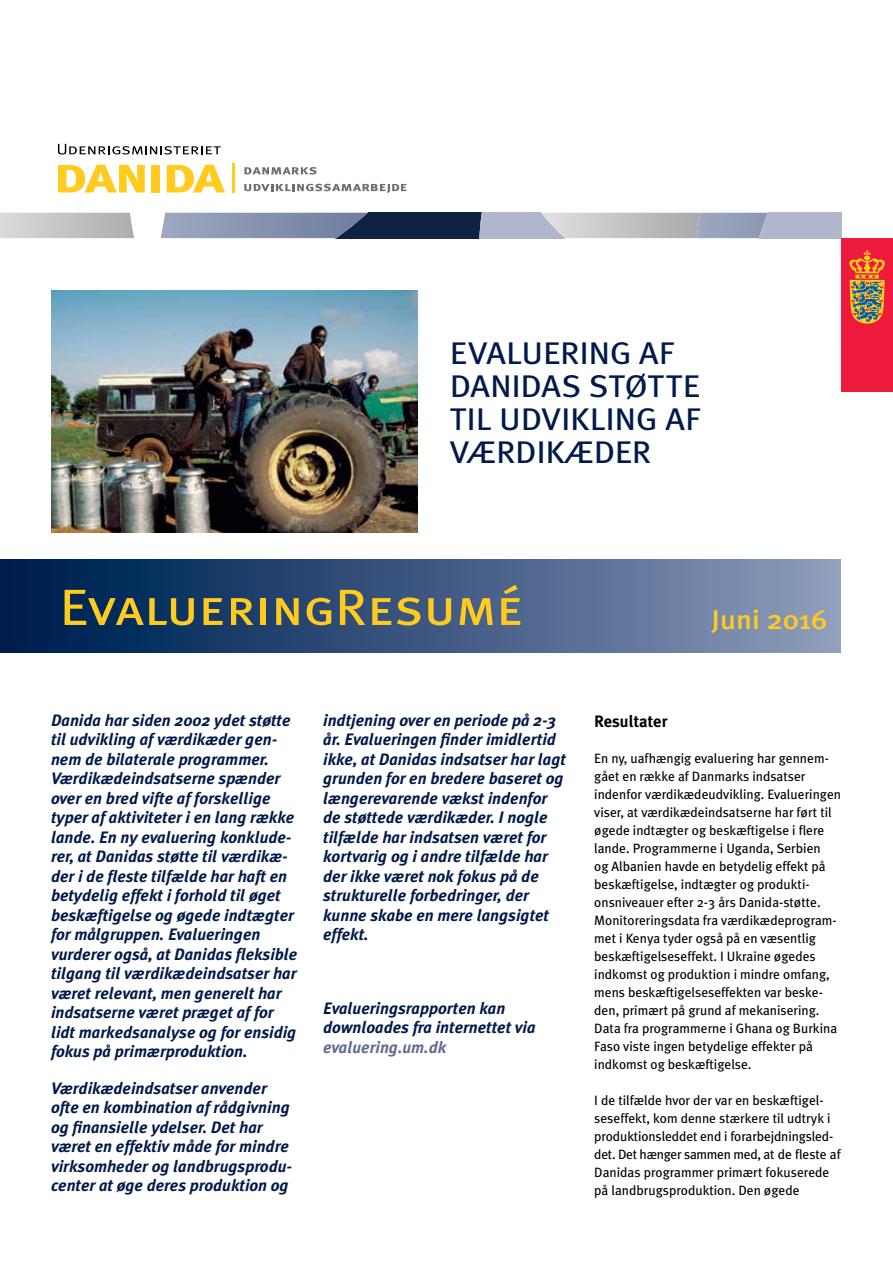
<style>
.page{position:relative;width:893px;height:1263px;background:#fff}
.page>*{position:absolute;margin:0;border:0;box-sizing:border-box;transform-origin:0 0}
.t1{font:51px "Meta Plus Book Caps";color:#ffcb1f;scale:1.1 1}
.t2{font:31.35px/33px "Meta Plus";letter-spacing:.02em;color:#001a4b;scale:1.09 1}
.t3{font:500 27px "Meta Plus";color:#ffcb1f;scale:1.1 1}
.t4{font:italic 700 16.5px/19.5px "Meta Plus";color:#001a4b}
.t5{font:italic 700 16.5px "Meta Plus";color:#5d6d94}
.t6{font:700 16.5px "Meta Plus";color:#000}
.t7{font:13.5px/18px "Meta Plus";color:#000}
</style>
<div class="page">
<svg style="left:244px;top:167px;width:73px;height:8px"></svg>
<svg style="left:244px;top:184px;width:162px;height:9px"></svg>
<svg style="left:58px;top:165px;width:87px;height:28px"></svg>
<div style="left:152px;top:165px;width:8px;height:28px;background:#ffcb1f"></div>
<svg style="left:167px;top:165px;width:58px;height:28px"></svg>
<hr style="left:232px;top:164px;width:2px;height:29px;background:#ffcb1f">
<svg style="left:58px;top:144px;width:163px;height:10px"></svg>
<svg style="left:0;top:213px;width:842px;height:25px;background:#959dae"></svg>
<div style="left:842px;top:238px;width:51px;height:153px;background:#ed1a3b"></div>
<svg style="left:849px;top:250px;width:36px;height:74px"></svg>
<div style="left:0;top:559px;width:840px;height:94px;background:linear-gradient(to right,#00184a,#8c9aba)"></div>
<img style="left:51px;top:290px;width:366px;height:242px">
<svg style="left:504px;top:585px;width:14px;height:9px"></svg>
<h2 class="t2" style="left:450px;top:337px;width:227px">Evaluering af<br>Danidas støtte til udvikling af værdikæder</h2>
<h1 class="t1" style="left:60px;top:578px;width:423px">EvalueringResume</h1>
<h3 class="t3" style="left:712px;top:604px;width:107px">Juni 2016</h3>
<p class="t4" style="left:51px;top:710px;width:248px">Danida har siden 2002 ydet støtte til udvikling af værdikæder gen&shy;nem de bilaterale programmer.<br>Værdikædeindsatserne spænder over en bred vifte af forskellige typer af aktiviteter i en lang række lande. En ny evaluering konklude&shy;rer, at Danidas støtte til værdikæ&shy;der i de fleste tilfælde har haft en betydelig effekt i forhold til øget beskæftigelse og øgede indtægter for målgruppen. Evalueringen vurderer også, at Danidas fleksible tilgang til værdikædeindsatser har været relevant, men generelt har indsatserne været præget af for lidt markedsanalyse og for ensidig fokus på primærproduktion.</p>
<p class="t4" style="left:51px;top:1078px;width:243px">Værdikædeindsatser anvender ofte en kombination af rådgivning og finansielle ydelser. Det har været en effektiv måde for mindre virksomheder og landbrugsprodu&shy;center at øge deres produktion og</p>
<p class="t4" style="left:323px;top:710px;width:244px">indtjening over en periode på 2-3 år. Evalueringen finder imidlertid ikke, at Danidas indsatser har lagt grunden for en bredere baseret og længerevarende vækst indenfor de støttede værdikæder. I nogle tilfælde har indsatsen været for kortvarig og i andre tilfælde har der ikke været nok fokus på de strukturelle forbedringer, der kunne skabe en mere langsigtet effekt.</p>
<p class="t4" style="left:323px;top:998px;width:214px">Evalueringsrapporten kan downloades fra internettet via</p>
<p class="t5" style="left:323px;top:1037px;width:125px">evaluering.um.dk</p>
<p class="t6" style="left:594px;top:711px;width:75px">Resultater</p>
<p class="t7" style="left:594px;top:749px;width:248px">En ny, uafhængig evaluering har gennem&shy;gået en række af Danmarks indsatser indenfor værdikædeudvikling. Evalueringen viser, at værdikædeindsatserne har ført til øgede indtægter og beskæftigelse i flere lande. Programmerne i Uganda, Serbien<br>og Albanien havde en betydelig effekt på beskæftigelse, indtægter og produkti&shy;onsniveauer efter 2-3 års Danida-støtte.<br>Monitoreringsdata fra værdikædeprogram&shy;met i Kenya tyder også på en væsentlig beskæftigelseseffekt. I U kraine øgedes indkomst og produktion i mindre omfang, mens beskæftigelseseffekten var beske&shy;den, primært på grund af mekanisering.<br>Data fra programmerne i Ghana og Burkina Faso viste ingen betydelige effekter på indkomst og beskæftigelse.</p>
<p class="t7" style="left:594px;top:1091px;width:248px">I de tilfælde hvor der var en beskæftigel&shy;seseffekt, kom denne stærkere til udtryk i produktionsleddet end i forarbejdningsled&shy;det. Det hænger sammen med, at de fleste af Danidas programmer primært fokuserede på landbrugsproduktion. Den øgede</p>
</div>
